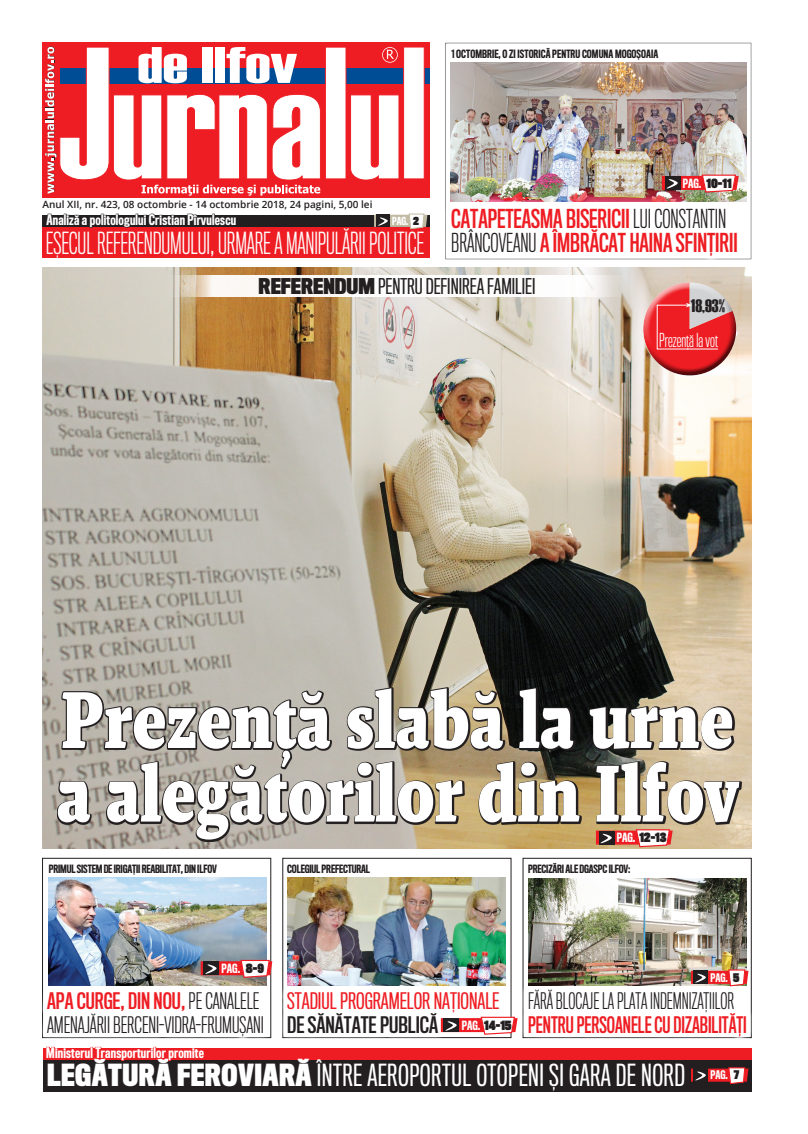
<style>
.page{position:relative;width:808px;height:1134px;background:#fff}
.page>*{position:absolute;margin:0;border:0;box-sizing:border-box;transform-origin:0 0}
.TITLU_6_2_Malaga_OK{font:700 81.8px/73.6px "Malaga Narrow OT";color:#fff}
.TITLU_6_0_Malaga{font:28px "Titling Gothic FB Comp";letter-spacing:.015em;color:#fff;scale:1.05 1}
.TITLU_6_0_Malaga-2{font:300 28px "Titling Gothic FB Comp";letter-spacing:-.005em;color:#fff;scale:.95 1}
.TITLU_6_0_Malaga-3{font:600 24px/24.5px "Titling Gothic FB Comp";color:#ee1d23}
.TITLU_6_0_Malaga-4{font:300 21px/23.5px "Titling Gothic FB Comp";color:#231f20}
.TITLU_6_0_Malaga-5{font:300 21px/23.5px "Titling Gothic FB Comp";color:#231f20;scale:1.07 1}
.TITLU_6_0_Malaga-6{font:21px/23.5px "Titling Gothic FB Comp";color:#ee1d23;scale:1.1 1}
.SUPRA{font:20px "Titling Gothic FB Comp";color:#231f20;scale:1.1 1}
.t1{font:18.2px "Haettenschweiler";color:#231f20}
.SUPRA-2{font:300 17.7px "Titling Gothic FB Comp";color:#fff}
.TITLU_4_1_baza{font:500 13.5px "Titling Gothic FB Comp";letter-spacing:.015em;color:#fff}
.BODY_TXT{font:900 11.7px "Titling Gothic FB Comp";color:#231f20}
.BODY_TXT-2{font:500 11.7px "Titling Gothic FB Comp";color:#fff}
.BODY_TXT-3{font:500 11px "Titling Gothic FB Comp";color:#fff}
.TITLU_6_0_Malaga-7{font:500 10.5px "Titling Gothic FB Comp";letter-spacing:-.015em;color:#231f20}
.TITLU_6_0_Malaga-8{font:500 10.5px "Titling Gothic FB Comp";letter-spacing:.005em;color:#231f20}
.BODY_TXT-4{font:500 10.2px "Titling Gothic FB Comp";color:#fff}
.BODY_TXT-5{font:600 10px "Open Sans";color:#231f20}
.s1{font-weight:500;color:#fff}
.s2{font-weight:900;color:#231f20}
.s3{font-weight:300;color:#231f20}
.s4{font-weight:700}
.s5{font-weight:600;color:#ee1d23}
.s6{font-weight:600;color:#231f20}
</style>
<div class="page">
<div style="left:42px;top:858px;width:229px;height:180px;border:1px solid #231f20"></div>
<img style="left:43px;top:268px;width:708px;height:581px">
<div style="left:43px;top:43px;width:387px;height:155px;background:#ee1d23"></div>
<svg style="left:320px;top:47px;width:105px;height:133px;fill:#fff"></svg>
<div style="left:43px;top:226px;width:387px;height:32px;background:#ee1d23"></div>
<div style="left:43px;top:215px;width:387px;height:12px;background:#231f20"></div>
<svg style="left:45px;top:47px;width:275px;height:181px"></svg>
<svg style="left:374px;top:213px;width:53px;height:17px"></svg>
<div style="left:440px;top:40px;width:311px;height:221px;background:#231f20;opacity:.75"></div>
<img style="left:451px;top:62px;width:296px;height:139px">
<div style="left:444px;top:201px;width:301px;height:63px;background:#fff"></div>
<div style="left:43px;top:1060px;width:708px;height:31px;background:#231f20"></div>
<div style="left:43px;top:1048px;width:708px;height:12px;background:#ee1d23"></div>
<svg style="left:46px;top:1046px;width:159px;height:46px"></svg>
<img style="left:49px;top:878px;width:217px;height:106px">
<svg style="left:57px;top:688px;width:685px;height:154px;background:#6c6459"></svg>
<div style="left:283px;top:858px;width:228px;height:180px;border:1px solid #231f20"></div>
<div style="left:523px;top:858px;width:228px;height:180px;border:1px solid #231f20"></div>
<svg style="left:201px;top:959px;width:71px;height:19px"></svg>
<svg style="left:662px;top:174px;width:77px;height:19px"></svg>
<div style="left:40px;top:984px;width:231px;height:60px;background:#fff"></div>
<div style="left:280px;top:984px;width:227px;height:57px;background:#fff"></div>
<div style="left:521px;top:982px;width:233px;height:62px;background:#fff"></div>
<img style="left:287px;top:878px;width:218px;height:108px">
<img style="left:528px;top:878px;width:218px;height:108px">
<svg style="left:441px;top:1016px;width:77px;height:19px"></svg>
<svg style="left:596px;top:828px;width:77px;height:20px"></svg>
<svg style="left:691px;top:969px;width:57px;height:18px"></svg>
<svg style="left:691px;top:1067px;width:57px;height:18px"></svg>
<svg style="left:155px;top:276px;width:484px;height:21px"></svg>
<div style="left:641px;top:280px;width:93px;height:75px;background:#fff;opacity:.75"></div>
<svg style="left:641px;top:282px;width:95px;height:95px;background:#df6c6b"></svg>
<p class="TITLU_6_0_Malaga-8" style="left:451px;top:48px;width:208px">1 OCTOMBRIE, O ZI ISTORICĂ PENTRU COMUNA MOGOȘOAIA</p>
<p class="BODY_TXT" style="left:683px;top:176px;width:50px"><span class="s1">PAG.</span> 10-11</p>
<p class="BODY_TXT-5" style="left:43px;top:198px;width:331px">Anul XII, nr. 423, 08 octombrie - 14 octombrie 2018, 24 pagini, 5,00 lei</p>
<p class="TITLU_6_0_Malaga-2" style="left:46px;top:227px;width:399px">EȘECUL REFERENDUMULUI, URMARE A MANIPULĂRII POLITICE</p>
<p class="TITLU_4_1_baza" style="left:46px;top:212px;width:191px">Analiză a politologului Cristian Pîrvulescu</p>
<p class="BODY_TXT-4" style="left:392px;top:215px;width:29px">PAG. <span class="s2">2</span></p>
<p class="TITLU_6_0_Malaga-3" style="left:451px;top:206px;width:288px">CATAPETEASMA BISERICII <span class="s3">LUI CONSTANTIN<br>BRÂNCOVEANU</span> A ÎMBRĂCAT HAINA SFINȚIRII</p>
<p class="SUPRA" style="left:259px;top:275px;width:253px"><span class="s4">REFERENDUM</span> PENTRU DEFINIREA FAMILIEI</p>
<p class="t1" style="left:691px;top:293px;width:36px">18,93%</p>
<p class="SUPRA-2" style="left:659px;top:330px;width:60px">Prezență la vot</p>
<p class="TITLU_6_2_Malaga_OK" style="left:57px;top:683px;width:683px">Prezență slabă la urne a alegătorilor din Ilfov</p>
<p class="BODY_TXT" style="left:617px;top:830px;width:51px"><span class="s1">PAG.</span> 12-13</p>
<p class="TITLU_6_0_Malaga-7" style="left:49px;top:862px;width:170px">PRIMUL SISTEM DE IRIGAȚII REABILITAT, DIN ILFOV</p>
<p class="TITLU_6_0_Malaga-7" style="left:287px;top:862px;width:84px">COLEGIUL PREFECTURAL</p>
<p class="TITLU_6_0_Malaga-7" style="left:528px;top:862px;width:104px">PRECIZĂRI ALE DGASPC ILFOV:</p>
<p class="BODY_TXT-2" style="left:222px;top:961px;width:44px">PAG. <span class="s2">8-9</span></p>
<p class="BODY_TXT-3" style="left:710px;top:970px;width:30px">PAG. <span class="s2">5</span></p>
<p class="TITLU_6_0_Malaga-5" style="left:47px;top:990px;width:204px"><span class="s5">APA CURGE, DIN NOU,</span>PE CANALELE<br>AMENAJĂRII BERCENI-VIDRA-FRUMUȘANI</p>
<p class="TITLU_6_0_Malaga-6" style="left:287px;top:989px;width:194px">STADIUL PROGRAMELOR NAȚIONALE<br><span class="s6">DE SĂNĂTATE PUBLICĂ</span></p>
<p class="TITLU_6_0_Malaga-4" style="left:528px;top:990px;width:220px">FĂRĂ BLOCAJE LA PLATA INDEMNIZAȚIILOR<br><span class="s5">PENTRU PERSOANELE CU DIZABILITĂȚI</span></p>
<p class="BODY_TXT" style="left:462px;top:1018px;width:51px"><span class="s1">PAG.</span> 14-15</p>
<p class="TITLU_4_1_baza" style="left:46px;top:1045px;width:159px">Ministerul Transporturilor promite</p>
<p class="TITLU_6_0_Malaga" style="left:47px;top:1059px;width:609px"><span class="s4">LEGĂTURĂ FEROVIARĂ</span> ÎNTRE AEROPORTUL OTOPENI ȘI GARA DE NORD</p>
<p class="BODY_TXT-3" style="left:710px;top:1068px;width:30px">PAG. <span class="s2">7</span></p>
</div>
